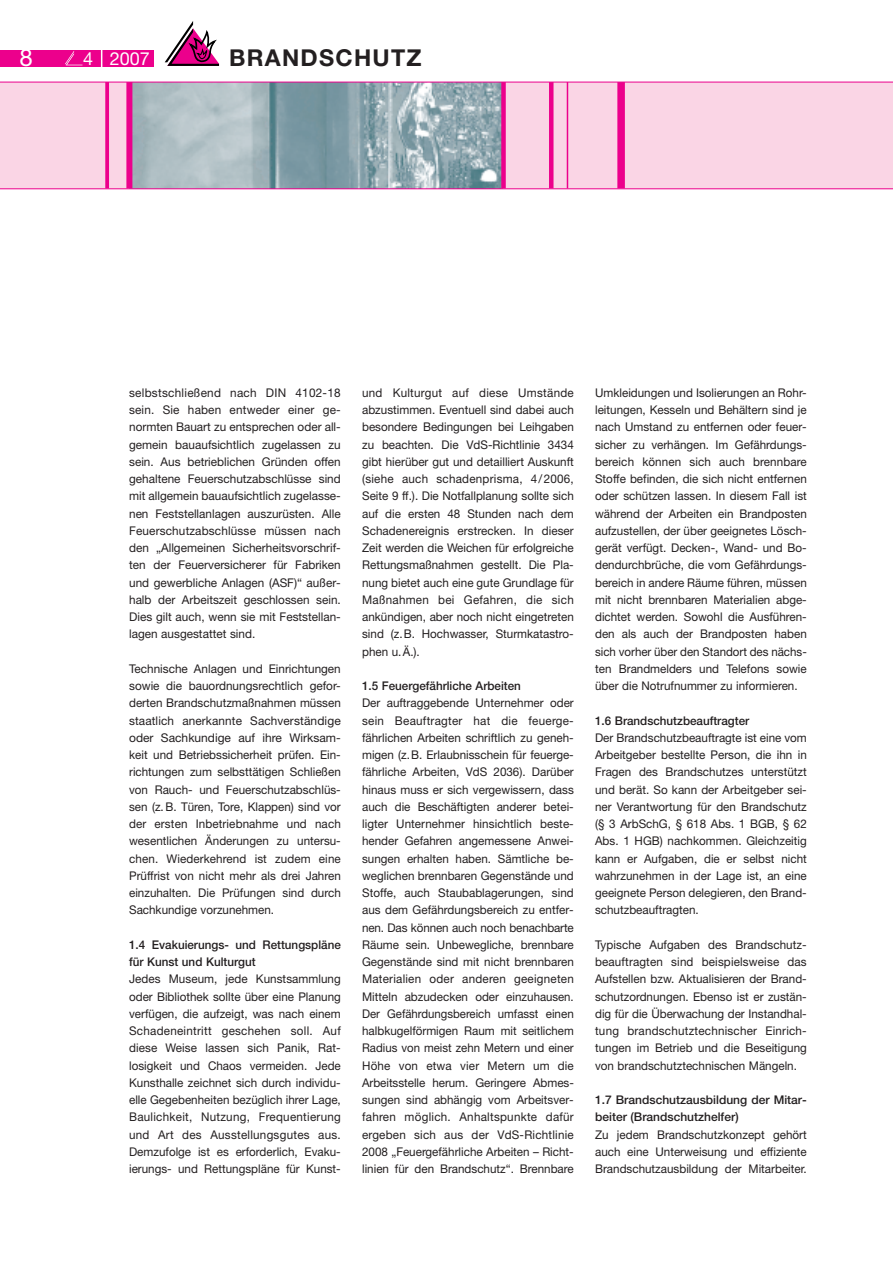
<style>
.page{position:relative;width:893px;height:1263px;background:#fff}
.page>*{position:absolute;margin:0;border:0;box-sizing:border-box;transform-origin:0 0}
.t1{font:24px "Helvetica Neue";color:#fff}
.t2{font:700 23.25px "Helvetica Neue";letter-spacing:.055em;color:#231f20}
.t3{font:18px "Helvetica Neue";color:#fff}
.t4{font:12px/17.2px "Helvetica Neue";color:#231f20;text-align:justify}
.t5{font:500 12px/17.2px "Helvetica Neue";color:#231f20}
</style>
<div class="page">
<div style="left:0;top:82px;width:892px;height:106px;background:#fad5e5"></div>
<div style="left:0;top:50px;width:153px;height:16px;background:#ec008c"></div>
<svg style="left:65px;top:51px;width:17px;height:14px"></svg>
<svg style="left:165px;top:21px;width:54px;height:45px"></svg>
<svg style="left:101px;top:50px;width:1px;height:16px"></svg>
<img style="left:132px;top:83px;width:369px;height:105px">
<div style="left:126px;top:82px;width:6px;height:106px;background:#ec008c"></div>
<div style="left:617px;top:82px;width:8px;height:106px;background:#ec008c"></div>
<hr style="left:566px;top:82px;width:2px;height:106px;background:#ec008c">
<svg style="left:105px;top:83px;width:4px;height:105px"></svg>
<hr style="left:549px;top:82px;width:4px;height:106px;background:#ec008c">
<svg style="left:501px;top:83px;width:4px;height:105px"></svg>
<hr style="left:0;top:188px;width:892px;height:1px;background:#ec008c">
<hr style="left:0;top:82px;width:892px;height:1px;background:#ec008c">
<h1 class="t1" style="left:20px;top:49px;width:15px">8</h1>
<h3 class="t3" style="left:83px;top:52px;width:68px">4 2007</h3>
<h2 class="t2" style="left:229px;top:50px;width:194px">BRANDSCHUTZ</h2>
<p class="t4" style="left:129px;top:385px;width:213px">selbstschließend nach DIN 4102-18 sein. Sie haben entweder einer ge&shy;normten Bauart zu entsprechen oder all&shy;gemein bauaufsichtlich zugelassen zu sein. Aus betrieblichen Gründen offen gehaltene Feuerschutzabschlüsse sind mit allgemein bauaufsichtlich zugelasse&shy;nen Feststellanlagen auszurüsten. Alle Feuerschutzabschlüsse müssen nach den „Allgemeinen Sicherheitsvorschrif&shy;ten der Feuerversicherer für Fabriken und gewerbliche Anlagen (ASF)“ außer&shy;halb der Arbeitszeit geschlossen sein.<br>Dies gilt auch, wenn sie mit Feststellan&shy;lagen ausgestattet sind.</p>
<p class="t4" style="left:129px;top:661px;width:213px">Technische Anlagen und Einrichtungen sowie die bauordnungsrechtlich gefor&shy;derten Brandschutzmaßnahmen müssen staatlich anerkannte Sachverständige oder Sachkundige auf ihre Wirksam&shy;keit und Betriebssicherheit prüfen. Ein&shy;richtungen zum selbsttätigen Schließen von Rauch- und Feuerschutzabschlüs&shy;sen (z. B. Türen, Tore, Klappen) sind vor der ersten Inbetriebnahme und nach wesentlichen Änderungen zu untersu&shy;chen. Wiederkehrend ist zudem eine Prüffrist von nicht mehr als drei Jahren einzuhalten. Die Prüfungen sind durch Sachkundige vorzunehmen.</p>
<p class="t5" style="left:129px;top:937px;width:213px">1.4 Evakuierungs- und Rettungspläne für Kunst und Kulturgut</p>
<p class="t4" style="left:129px;top:972px;width:213px">Jedes Museum, jede Kunstsammlung oder Bibliothek sollte über eine Planung verfügen, die aufzeigt, was nach einem Schadeneintritt geschehen soll. Auf diese Weise lassen sich Panik, Rat&shy;losigkeit und Chaos vermeiden. Jede Kunsthalle zeichnet sich durch individu&shy;elle Gegebenheiten bezüglich ihrer Lage, Baulichkeit, Nutzung, Frequentierung und Art des Ausstellungsgutes aus.<br>Demzufolge ist es erforderlich, Evaku&shy;ierungs- und Rettungspläne für Kunst-</p>
<p class="t4" style="left:362px;top:385px;width:213px">und Kulturgut auf diese Umstände abzustimmen. Eventuell sind dabei auch besondere Bedingungen bei Leihgaben zu beachten. Die VdS-Richtlinie 3434 gibt hierüber gut und detailliert Auskunft (siehe auch schadenprisma, 4/2006, Seite 9 ff.). Die Notfallplanung sollte sich auf die ersten 48 Stunden nach dem Schadenereignis erstrecken. In dieser Zeit werden die Weichen für erfolgreiche Rettungsmaßnahmen gestellt. Die Pla&shy;nung bietet auch eine gute Grundlage für Maßnahmen bei Gefahren, die sich ankündigen, aber noch nicht eingetreten sind (z.B. Hochwasser, Sturmkatastro&shy;phen u.Ä.).</p>
<p class="t5" style="left:362px;top:678px;width:160px">1.5 Feuergefährliche Arbeiten</p>
<p class="t4" style="left:362px;top:696px;width:213px">Der auftraggebende Unternehmer oder sein Beauftragter hat die feuerge&shy;fährlichen Arbeiten schriftlich zu geneh&shy;migen (z.B. Erlaubnisschein für feuerge&shy;fährliche Arbeiten, VdS 2036). Darüber hinaus muss er sich vergewissern, dass auch die Beschäftigten anderer betei&shy;ligter Unternehmer hinsichtlich beste&shy;hender Gefahren angemessene Anwei&shy;sungen erhalten haben. Sämtliche be&shy;weglichen brennbaren Gegenstände und Stoffe, auch Staubablagerungen, sind aus dem Gefährdungsbereich zu entfer&shy;nen. Das können auch noch benachbarte Räume sein. Unbewegliche, brennbare Gegenstände sind mit nicht brennbaren Materialien oder anderen geeigneten Mitteln abzudecken oder einzuhausen.<br>Der Gefährdungsbereich umfasst einen halbkugelförmigen Raum mit seitlichem Radius von meist zehn Metern und einer Höhe von etwa vier Metern um die Arbeitsstelle herum. Geringere Abmes&shy;sungen sind abhängig vom Arbeitsver&shy;fahren möglich. Anhaltspunkte dafür ergeben sich aus der VdS-Richtlinie 2008 „Feuergefährliche Arbeiten – Richt&shy;linien für den Brandschutz“. Brennbare</p>
<p class="t4" style="left:595px;top:385px;width:213px">Umkleidungen und Isolierungen an Rohr&shy;leitungen, Kesseln und Behältern sind je nach Umstand zu entfernen oder feuer&shy;sicher zu verhängen. Im Gefährdungs&shy;bereich können sich auch brennbare Stoffe befinden, die sich nicht entfernen oder schützen lassen. In diesem Fall ist während der Arbeiten ein Brandposten aufzustellen, der über geeignetes Lösch&shy;gerät verfügt. Decken-, Wand- und Bo&shy;dendurchbrüche, die vom Gefährdungs&shy;bereich in andere Räume führen, müssen mit nicht brennbaren Materialien abge&shy;dichtet werden. Sowohl die Ausführen&shy;den als auch der Brandposten haben sich vorher über den Standort des nächs&shy;ten Brandmelders und Telefons sowie über die Notrufnummer zu informieren.</p>
<p class="t5" style="left:595px;top:713px;width:156px">1.6 Brandschutzbeauftragter</p>
<p class="t4" style="left:595px;top:730px;width:213px">Der Brandschutzbeauftragte ist eine vom Arbeitgeber bestellte Person, die ihn in Fragen des Brandschutzes unterstützt und berät. So kann der Arbeitgeber sei&shy;ner Verantwortung für den Brandschutz (§ 3 ArbSchG, § 618 Abs. 1 BGB, § 62<br>Abs. 1 HGB) nachkommen. Gleichzeitig kann er Aufgaben, die er selbst nicht wahrzunehmen in der Lage ist, an eine geeignete Person delegieren, den Brand&shy;schutzbeauftragten.</p>
<p class="t4" style="left:595px;top:937px;width:213px">Typische Aufgaben des Brandschutz&shy;beauftragten sind beispielsweise das Aufstellen bzw. Aktualisieren der Brand&shy;schutzordnungen. Ebenso ist er zustän&shy;dig für die Überwachung der Instandhal&shy;tung brandschutztechnischer Einrich&shy;tungen im Betrieb und die Beseitigung von brandschutztechnischen Mängeln.</p>
<p class="t5" style="left:595px;top:1092px;width:213px">1.7 Brandschutzausbildung der Mitar&shy;beiter (Brandschutzhelfer)</p>
<p class="t4" style="left:595px;top:1127px;width:213px">Zu jedem Brandschutzkonzept gehört auch eine Unterweisung und effiziente Brandschutzausbildung der Mitarbeiter.</p>
</div>
